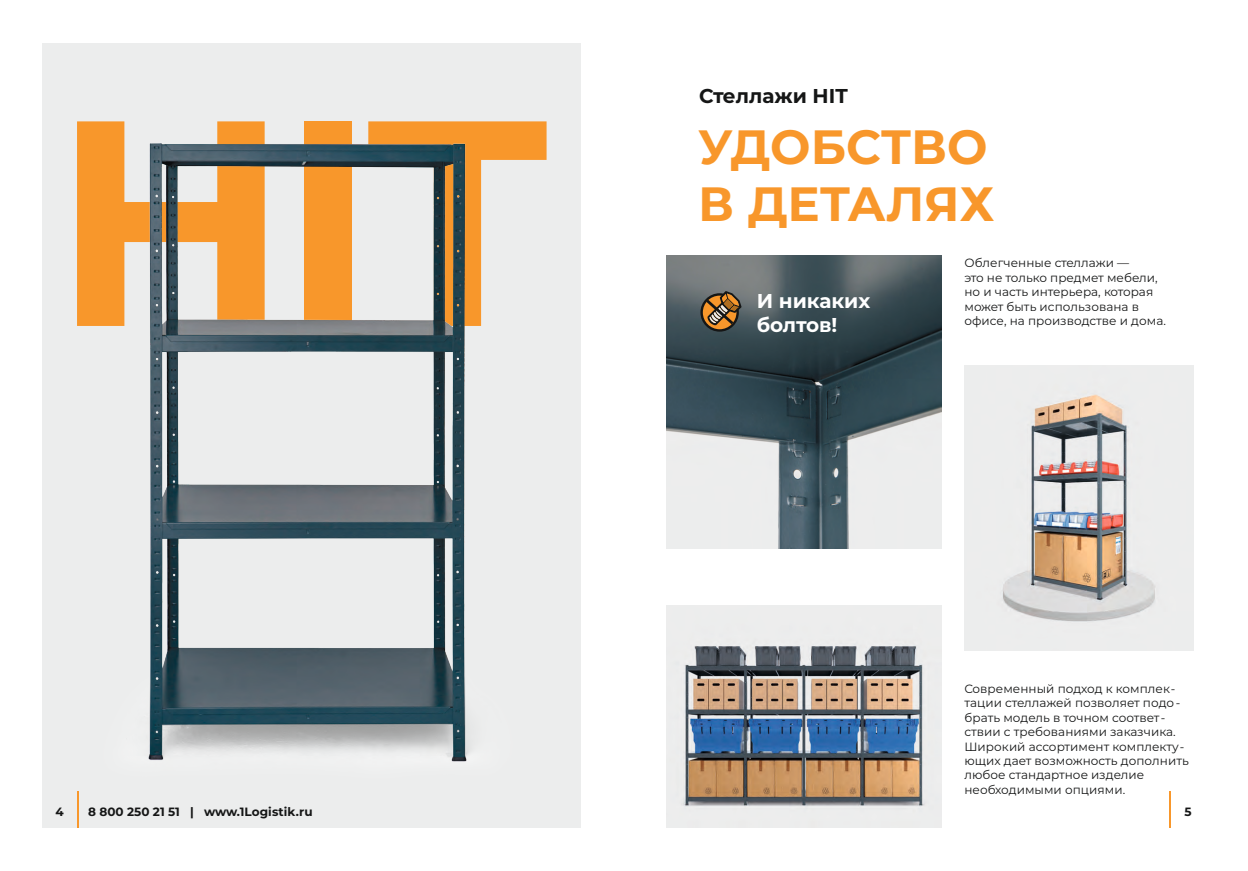
<style>
.page{position:relative;width:1248px;height:871px;background:#fff}
.page>*{position:absolute;margin:0;border:0;box-sizing:border-box;transform-origin:0 0}
.t1{font:700 292px "Montserrat";color:#f8972b}
.t2{font:700 48px/57.6px "Montserrat";color:#f8972b}
.t3{font:700 20px/24px "Montserrat";color:#fff}
.t4{font:700 20px "Montserrat";color:#151616}
.t5{font:12px/14.4px "Montserrat";letter-spacing:.005em;color:#151616}
.t6{font:700 12px "Montserrat";color:#151616}
</style>
<div class="page">
<div style="left:42px;top:43px;width:538px;height:784px;background:#eceded"></div>
<img style="left:78px;top:143px;width:390px;height:684px">
<hr style="left:77px;top:791px;width:1px;height:36px;background:#f8972b">
<img style="left:666px;top:256px;width:275px;height:292px">
<svg style="left:700px;top:293px;width:38px;height:38px"></svg>
<svg style="left:702px;top:295px;width:34px;height:34px"></svg>
<svg style="left:706px;top:291px;width:35px;height:34px"></svg>
<hr style="left:1169px;top:791px;width:1px;height:36px;background:#f8972b">
<img style="left:666px;top:605px;width:275px;height:222px">
<img style="left:964px;top:365px;width:229px;height:285px">
<h1 class="t1" style="left:53px;top:43px;width:496px">HIT</h1>
<p class="t6" style="left:55px;top:803px;width:10px">4</p>
<p class="t6" style="left:88px;top:803px;width:226px">8 800 250 21 51 | www.1Logistik.ru</p>
<h3 class="t4" style="left:699px;top:84px;width:150px">Стеллажи HIT</h3>
<h2 class="t2" style="left:698px;top:117px;width:297px">УДОБСТВО<br>В ДЕТАЛЯХ</h2>
<h3 class="t3" style="left:756px;top:289px;width:115px">И никаких болтов!</h3>
<p class="t5" style="left:964px;top:256px;width:203px">Облегченные стеллажи —<br>это не только предмет мебели, но и часть интерьера, которая может быть использована в офисе, на производстве и дома.</p>
<p class="t5" style="left:964px;top:681px;width:226px">Современный подход к комплек&shy;тации стеллажей позволяет подо&shy;брать модель в точном соответ&shy;ствии с требованиями заказчика.<br>Широкий ассортимент комплекту&shy;ющих дает возможность дополнить любое стандартное изделие необходимыми опциями.</p>
<p class="t6" style="left:1184px;top:803px;width:9px">5</p>
</div>
